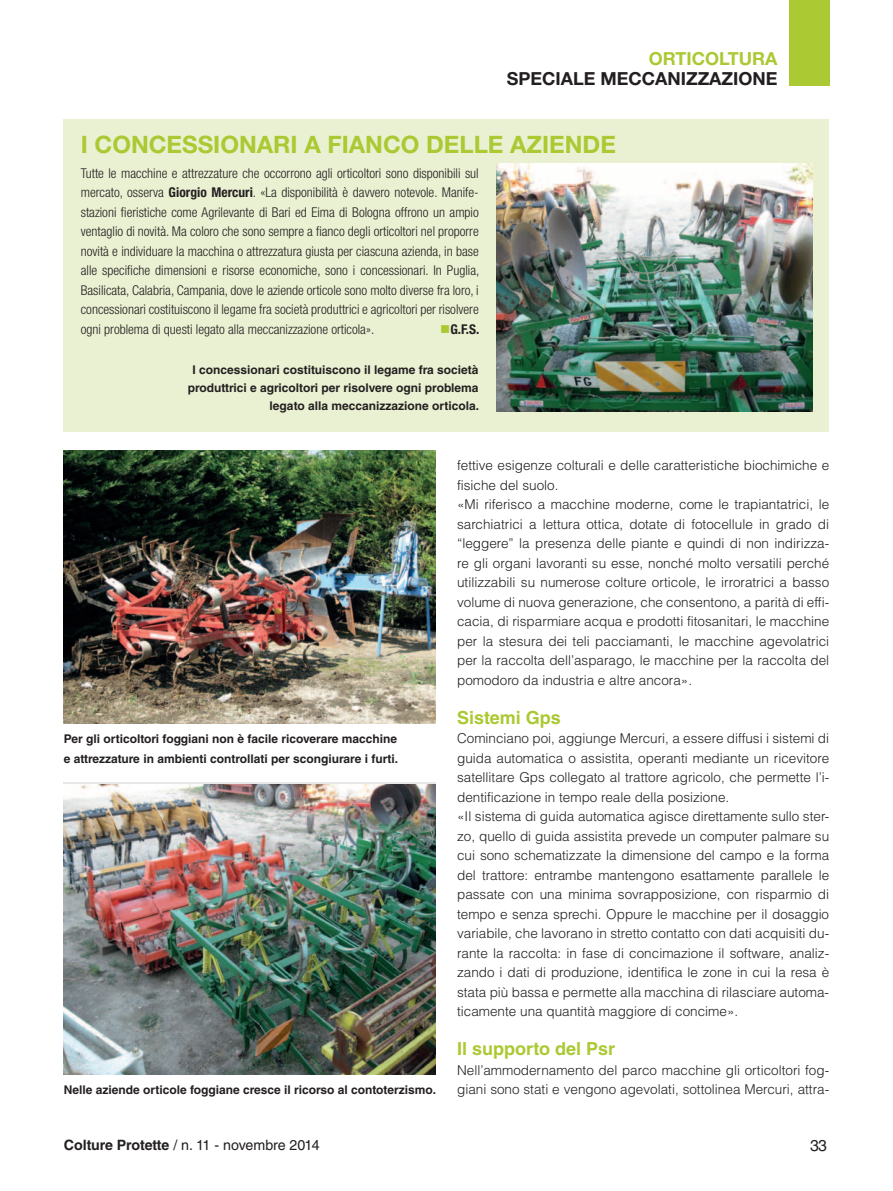
<style>
.page{position:relative;width:893px;height:1191px;background:#fff}
.page>*{position:absolute;margin:0;border:0;box-sizing:border-box;transform-origin:0 0}
.t1{font:700 24px "Helvetica Neue LT Std";color:#aac932}
.t2{font:700 18px "Helvetica LT Std";color:#aac932}
.t3{font:700 18px "Helvetica Neue LT Std";color:#231f20}
.t4{font:700 18px "Helvetica Neue LT Std";color:#aac932}
.t5{font:15.75px "Helvetica LT Std";color:#231f20}
.t6{font:14.25px "Helvetica LT Std";letter-spacing:-.015em;color:#231f20}
.t7{font:300 13.5px/19.5px "Helvetica LT Std";color:#231f20}
.t8{font:300 condensed 13.5px/19.5px "Helvetica Neue LT Std";color:#231f20;text-align:justify}
.t9{font:700 condensed 13.5px "Helvetica Neue LT Std";color:#231f20}
.t10{font:700 12px/18px "Helvetica LT Std";color:#231f20}
.s1{font-weight:700}
.s2{color:#aac932}
</style>
<div class="page">
<div style="left:789px;top:0;width:41px;height:85px;background:#aac932"></div>
<div style="left:64px;top:119px;width:765px;height:312px;background:#eaf1d2"></div>
<img style="left:64px;top:451px;width:372px;height:273px">
<img style="left:64px;top:784px;width:372px;height:291px">
<img style="left:497px;top:163px;width:315px;height:249px">
<h2 class="t4" style="left:649px;top:47px;width:130px">ORTICOLTURA</h2>
<h2 class="t3" style="left:507px;top:67px;width:272px">SPECIALE MECCANIZZAZIONE</h2>
<h1 class="t1" style="left:81px;top:130px;width:537px">I CONCESSIONARI A FIANCO DELLE AZIENDE</h1>
<p class="t8" style="left:81px;top:163px;width:400px">Tutte le macchine e attrezzature che occorrono agli orticoltori sono disponibili sul mercato, osserva <span class="s1">Giorgio Mercuri</span>. «La disponibilità è davvero notevole. Manife&shy;stazioni fieristiche come Agrilevante di Bari ed Eima di Bologna offrono un ampio ventaglio di novità. Ma coloro che sono sempre a fianco degli orticoltori nel proporre novità e individuare la macchina o attrezzatura giusta per ciascuna azienda, in base alle specifiche dimensioni e risorse economiche, sono i concessionari. In Puglia, Basilicata, Calabria, Campania, dove le aziende orticole sono molto diverse fra loro, i concessionari costituiscono il legame fra società produttrici e agricoltori per risolvere ogni problema di questi legato alla meccanizzazione orticola».</p>
<p class="t9" style="left:440px;top:321px;width:41px"><span class="s2">■</span>G.F.S.</p>
<p class="t10" style="left:188px;top:360px;width:293px;text-align:right">I concessionari costituiscono il legame fra società produttrici e agricoltori per risolvere ogni problema legato alla meccanizzazione orticola.</p>
<p class="t10" style="left:64px;top:729px;width:336px;line-height:19.5px">Per gli orticoltori foggiani non è facile ricoverare macchine e attrezzature in ambienti controllati per scongiurare i furti.</p>
<p class="t10" style="left:64px;top:1081px;width:374px">Nelle aziende orticole foggiane cresce il ricorso al contoterzismo.</p>
<p class="t7" style="left:457px;top:455px;width:374px">fettive esigenze colturali e delle caratteristiche biochimiche e fisiche del suolo.<br>«Mi riferisco a macchine moderne, come le trapiantatrici, le sarchiatrici a lettura ottica, dotate di fotocellule in grado di “leggere” la presenza delle piante e quindi di non indirizza&shy;re gli organi lavoranti su esse, nonché molto versatili perché utilizzabili su numerose colture orticole, le irroratrici a basso volume di nuova generazione, che consentono, a parità di effi&shy;cacia, di risparmiare acqua e prodotti fitosanitari, le macchine per la stesura dei teli pacciamanti, le macchine agevolatrici per la raccolta dell’asparago, le macchine per la raccolta del pomodoro da industria e altre ancora».</p>
<h2 class="t2" style="left:457px;top:706px;width:105px">Sistemi Gps</h2>
<p class="t7" style="left:457px;top:728px;width:374px">Cominciano poi, aggiunge Mercuri, a essere diffusi i sistemi di guida automatica o assistita, operanti mediante un ricevitore satellitare Gps collegato al trattore agricolo, che permette l’i&shy;dentificazione in tempo reale della posizione.<br>«Il sistema di guida automatica agisce direttamente sullo ster&shy;zo, quello di guida assistita prevede un computer palmare su cui sono schematizzate la dimensione del campo e la forma del trattore: entrambe mantengono esattamente parallele le passate con una minima sovrapposizione, con risparmio di tempo e senza sprechi. Oppure le macchine per il dosaggio variabile, che lavorano in stretto contatto con dati acquisiti du&shy;rante la raccolta: in fase di concimazione il software, analiz&shy;zando i dati di produzione, identifica le zone in cui la resa è stata più bassa e permette alla macchina di rilasciare automa&shy;ticamente una quantità maggiore di concime».</p>
<h2 class="t2" style="left:457px;top:1038px;width:160px">Il supporto del Psr</h2>
<p class="t7" style="left:457px;top:1060px;width:374px">Nell’ammodernamento del parco macchine gli orticoltori fog&shy;giani sono stati e vengono agevolati, sottolinea Mercuri, attra-</p>
<p class="t6" style="left:64px;top:1136px;width:257px"><span class="s1">Colture Protette</span> / n. 11 - novembre 2014</p>
<p class="t5" style="left:810px;top:1136px;width:18px">33</p>
</div>
